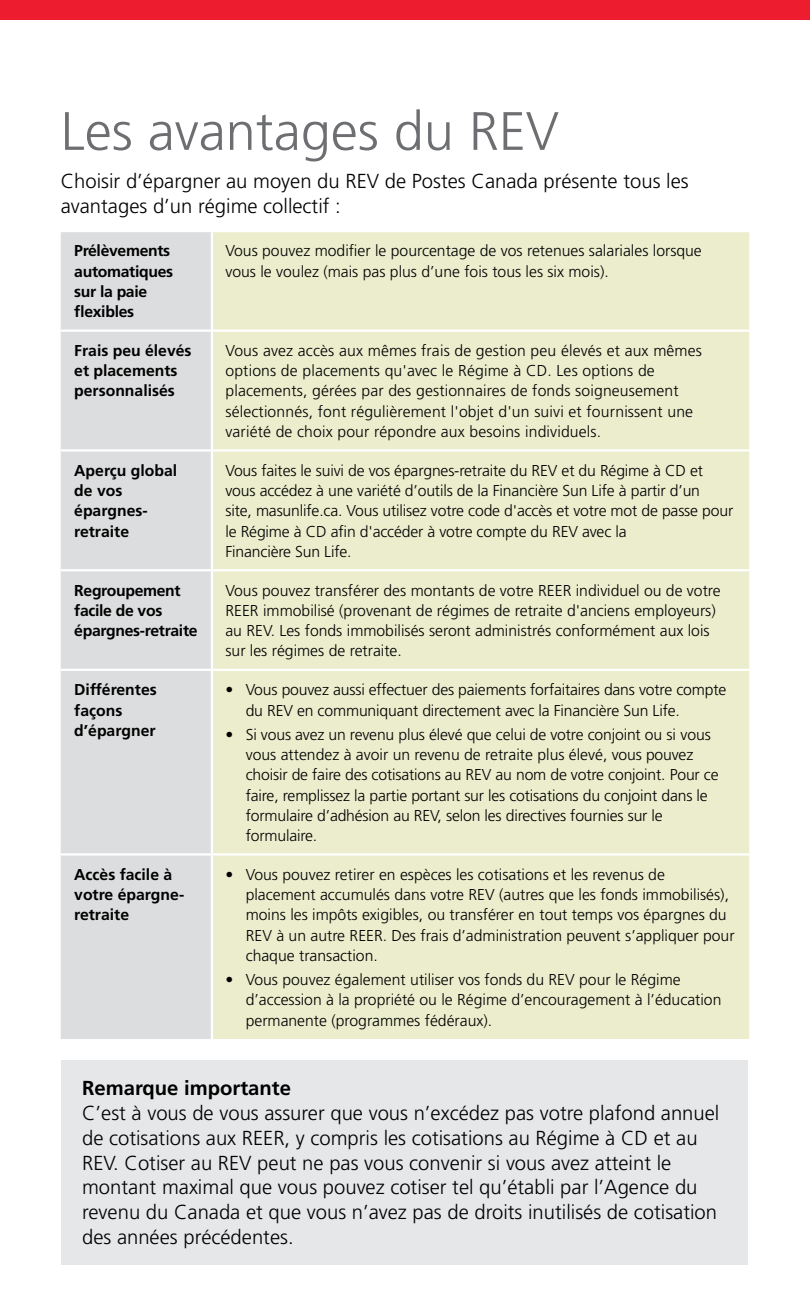
<style>
.page{position:relative;width:810px;height:1296px;background:#fff}
.page>*{position:absolute;margin:0;border:0;box-sizing:border-box;transform-origin:0 0}
.t1{font:300 54px "Frutiger";color:#6d6e71}
.t2{font:300 20.25px/24.8px "Frutiger";color:#000}
.t3{font:700 20.25px "Frutiger";color:#000}
.t4{font:300 15.75px/20.2px "Frutiger";color:#000}
.t5{font:700 15.75px/20.2px "Frutiger LT Std";color:#000}
.t6{font:700 15.75px/20.2px "Frutiger LT Std";letter-spacing:-.02em;color:#000}
</style>
<div class="page">
<div style="left:0;top:0;width:810px;height:20px;background:#ed1c2e"></div>
<div style="left:61px;top:232px;width:150px;height:807px;background:#dcddde"></div>
<div style="left:213px;top:232px;width:536px;height:807px;background:#ebedcd"></div>
<hr style="left:212px;top:330px;width:537px;height:2px;background:#fff">
<hr style="left:212px;top:449px;width:537px;height:3px;background:#fff">
<hr style="left:212px;top:569px;width:537px;height:2px;background:#fff">
<hr style="left:212px;top:669px;width:537px;height:2px;background:#fff">
<hr style="left:212px;top:853px;width:537px;height:3px;background:#fff">
<hr style="left:61px;top:330px;width:151px;height:2px;background:#fff">
<hr style="left:61px;top:449px;width:151px;height:3px;background:#fff">
<hr style="left:61px;top:569px;width:151px;height:2px;background:#fff">
<hr style="left:61px;top:669px;width:151px;height:2px;background:#fff">
<hr style="left:61px;top:853px;width:151px;height:3px;background:#fff">
<div style="left:62px;top:1060px;width:686px;height:204px;background:#e6e7e8"></div>
<h1 class="t1" style="left:61px;top:101px;width:500px">Les avantages du REV</h1>
<p class="t2" style="left:61px;top:169px;width:629px">Choisir d’épargner au moyen du REV de Postes Canada présente tous les avantages d’un régime collectif :</p>
<p class="t6" style="left:74px;top:241px;width:100px">Prélèvements automatiques sur la paie flexibles</p>
<p class="t4" style="left:225px;top:241px;width:478px">Vous pouvez modifier le pourcentage de vos retenues salariales lorsque vous le voulez (mais pas plus d’une fois tous les six mois).</p>
<p class="t5" style="left:74px;top:340px;width:119px">Frais peu élevés et placements personnalisés</p>
<p class="t4" style="left:225px;top:341px;width:478px">Vous avez accès aux mêmes frais de gestion peu élevés et aux mêmes options de placements qu'avec le Régime à CD. Les options de placements, gérées par des gestionnaires de fonds soigneusement sélectionnés, font régulièrement l'objet d'un suivi et fournissent une variété de choix pour répondre aux besoins individuels.</p>
<p class="t5" style="left:74px;top:460px;width:104px">Aperçu global de vos épargnes&shy;retraite</p>
<p class="t4" style="left:225px;top:461px;width:509px">Vous faites le suivi de vos épargnes-retraite du REV et du Régime à CD et vous accédez à une variété d’outils de la Financière Sun Life à partir d’un<br>site, masunlife.ca. Vous utilisez votre code d'accès et votre mot de passe pour le Régime à CD afin d'accéder à votre compte du REV avec la<br>Financière Sun Life.</p>
<p class="t6" style="left:74px;top:580px;width:125px">Regroupement facile de vos épargnes-retraite</p>
<p class="t4" style="left:225px;top:580px;width:497px">Vous pouvez transférer des montants de votre REER individuel ou de votre REER immobilisé (provenant de régimes de retraite d'anciens employeurs) au REV. Les fonds immobilisés seront administrés conformément aux lois sur les régimes de retraite.</p>
<p class="t5" style="left:74px;top:680px;width:84px">Différentes façons d’épargner</p>
<p class="t4" style="left:246px;top:680px;width:482px;text-indent:-20px">• Vous pouvez aussi effectuer des paiements forfaitaires dans votre compte du REV en communiquant directement avec la Financière Sun Life.</p>
<p class="t4" style="left:246px;top:724px;width:474px;text-indent:-20px">• Si vous avez un revenu plus élevé que celui de votre conjoint ou si vous vous attendez à avoir un revenu de retraite plus élevé, vous pouvez choisir de faire des cotisations au REV au nom de votre conjoint. Pour ce faire, remplissez la partie portant sur les cotisations du conjoint dans le formulaire d’adhésion au REV, selon les directives fournies sur le formulaire.</p>
<p class="t5" style="left:74px;top:864px;width:111px">Accès facile à votre épargne&shy;retraite</p>
<p class="t4" style="left:246px;top:865px;width:490px;text-indent:-20px">• Vous pouvez retirer en espèces les cotisations et les revenus de placement accumulés dans votre REV (autres que les fonds immobilisés), moins les impôts exigibles, ou transférer en tout temps vos épargnes du REV à un autre REER. Des frais d’administration peuvent s’appliquer pour chaque transaction.</p>
<p class="t4" style="left:246px;top:970px;width:477px;text-indent:-20px">• Vous pouvez également utiliser vos fonds du REV pour le Régime d’accession à la propriété ou le Régime d’encouragement à l’éducation permanente (programmes fédéraux).</p>
<p class="t3" style="left:82px;top:1077px;width:210px">Remarque importante</p>
<p class="t2" style="left:82px;top:1101px;width:639px">C’est à vous de vous assurer que vous n’excédez pas votre plafond annuel de cotisations aux REER, y compris les cotisations au Régime à CD et au REV. Cotiser au REV peut ne pas vous convenir si vous avez atteint le montant maximal que vous pouvez cotiser tel qu’établi par l’Agence du revenu du Canada et que vous n’avez pas de droits inutilisés de cotisation des années précédentes.</p>
</div>
